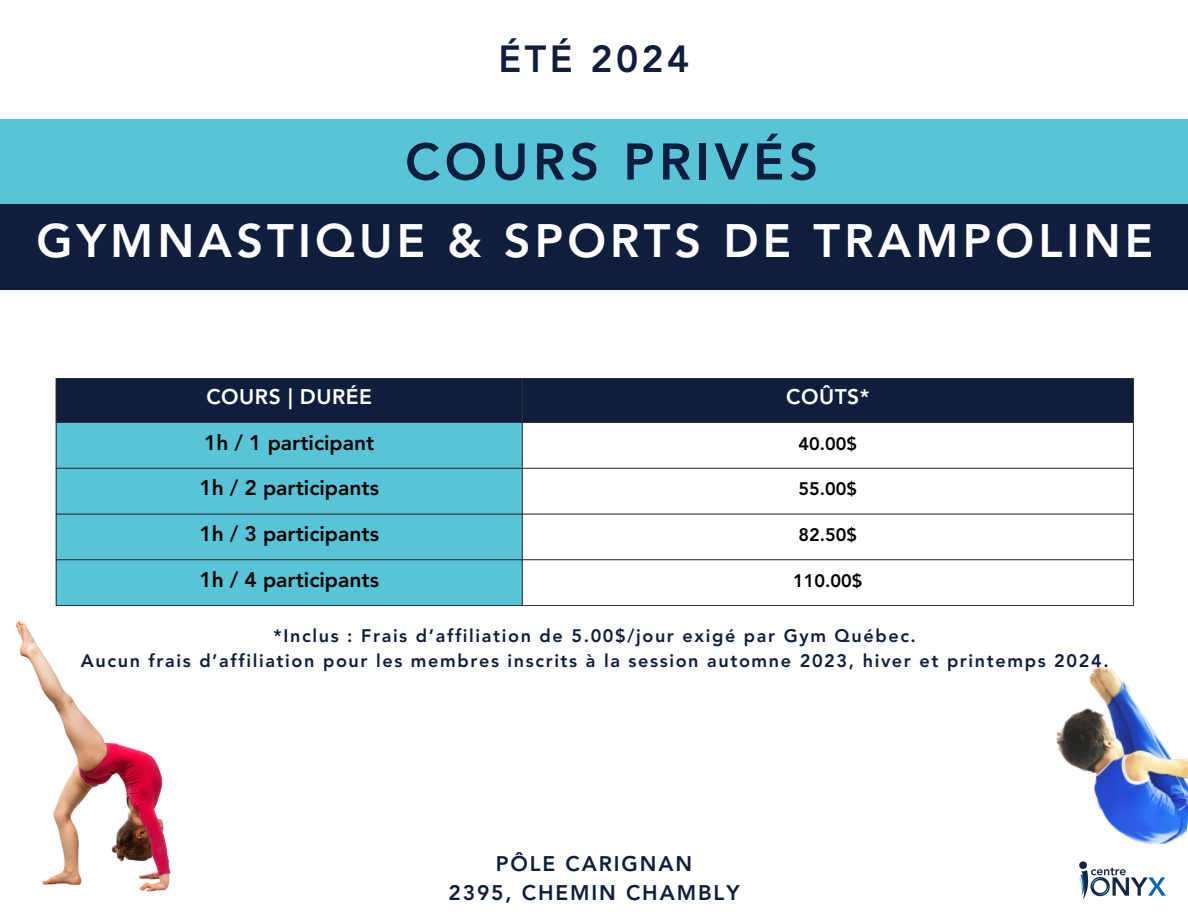
<style>
.page{position:relative;width:1188px;height:918px;background:#fff}
.page>*{position:absolute;margin:0;border:0;box-sizing:border-box;transform-origin:0 0}
.t1{font:800 51px "Avenir LT Std";letter-spacing:.09em;color:#101e3e}
.t2{font:800 46.5px "Avenir LT Std";letter-spacing:.09em;color:#fff}
.t3{font:800 37.5px "Avenir LT Std";letter-spacing:.09em;color:#101e3e}
.t4{font:800 21px "Avenir LT Std";color:#000}
.t5{font:800 21px/29.2px "Avenir LT Std";letter-spacing:.09em;color:#101e3e;text-align:center}
.t6{font:800 21px "Avenir LT Std";letter-spacing:.025em;color:#fff}
.t7{font:800 18px "Avenir LT Std";letter-spacing:.09em;color:#101e3e}
.t8{font:800 18px "Avenir LT Std";color:#000}
</style>
<div class="page">
<div style="left:57px;top:379px;width:1076px;height:43px;background:#101e3e"></div>
<div style="left:57px;top:423px;width:465px;height:182px;background:#57c5d7"></div>
<hr style="left:56px;top:379px;width:1px;height:226px;background:#333">
<hr style="left:522px;top:379px;width:1px;height:226px;background:#333">
<hr style="left:1133px;top:379px;width:1px;height:226px;background:#333">
<hr style="left:56px;top:378px;width:1078px;height:1px;background:#333">
<hr style="left:56px;top:422px;width:1078px;height:1px;background:#333">
<hr style="left:56px;top:468px;width:1078px;height:1px;background:#333">
<hr style="left:56px;top:514px;width:1078px;height:1px;background:#333">
<hr style="left:56px;top:560px;width:1078px;height:1px;background:#333">
<hr style="left:56px;top:605px;width:1078px;height:1px;background:#333">
<img style="left:917px;top:521px;width:271px;height:324px">
<img style="left:1079px;top:861px;width:87px;height:39px">
<img style="left:15px;top:579px;width:165px;height:313px">
<div style="left:0;top:119px;width:1188px;height:170px;background:#57c5d7"></div>
<div style="left:0;top:204px;width:1188px;height:86px;background:#101e3e"></div>
<h3 class="t3" style="left:499px;top:43px;width:192px">ÉTÉ 2024</h3>
<p class="t1" style="left:405px;top:141px;width:415px">COURS PRIVÉS</p>
<p class="t2" style="left:36px;top:221px;width:1118px">GYMNASTIQUE &amp; SPORTS DE TRAMPOLINE</p>
<h2 class="t6" style="left:206px;top:389px;width:167px">COURS | DURÉE</h2>
<h1 class="t6" style="left:786px;top:389px;width:85px">COÛTS*</h1>
<h1 class="t4" style="left:204px;top:434px;width:172px">1h / 1 participant</h1>
<p class="t8" style="left:799px;top:436px;width:60px">40.00$</p>
<p class="t4" style="left:199px;top:480px;width:181px">1h / 2 participants</p>
<p class="t8" style="left:799px;top:482px;width:60px">55.00$</p>
<p class="t4" style="left:199px;top:525px;width:181px">1h / 3 participants</p>
<p class="t8" style="left:799px;top:528px;width:60px">82.50$</p>
<p class="t4" style="left:199px;top:571px;width:181px">1h / 4 participants</p>
<p class="t8" style="left:793px;top:573px;width:71px">110.00$</p>
<p class="t7" style="left:274px;top:629px;width:644px">*Inclus : Frais d’affiliation de 5.00$/jour exigé par Gym Québec.</p>
<p class="t7" style="left:81px;top:653px;width:1029px">Aucun frais d’affiliation pour les membres inscrits à la session automne 2023, hiver et printemps 2024.</p>
<p class="t5" style="left:448px;top:851px;width:293px">PÔLE CARIGNAN<br>2395, CHEMIN CHAMBLY</p>
</div>
